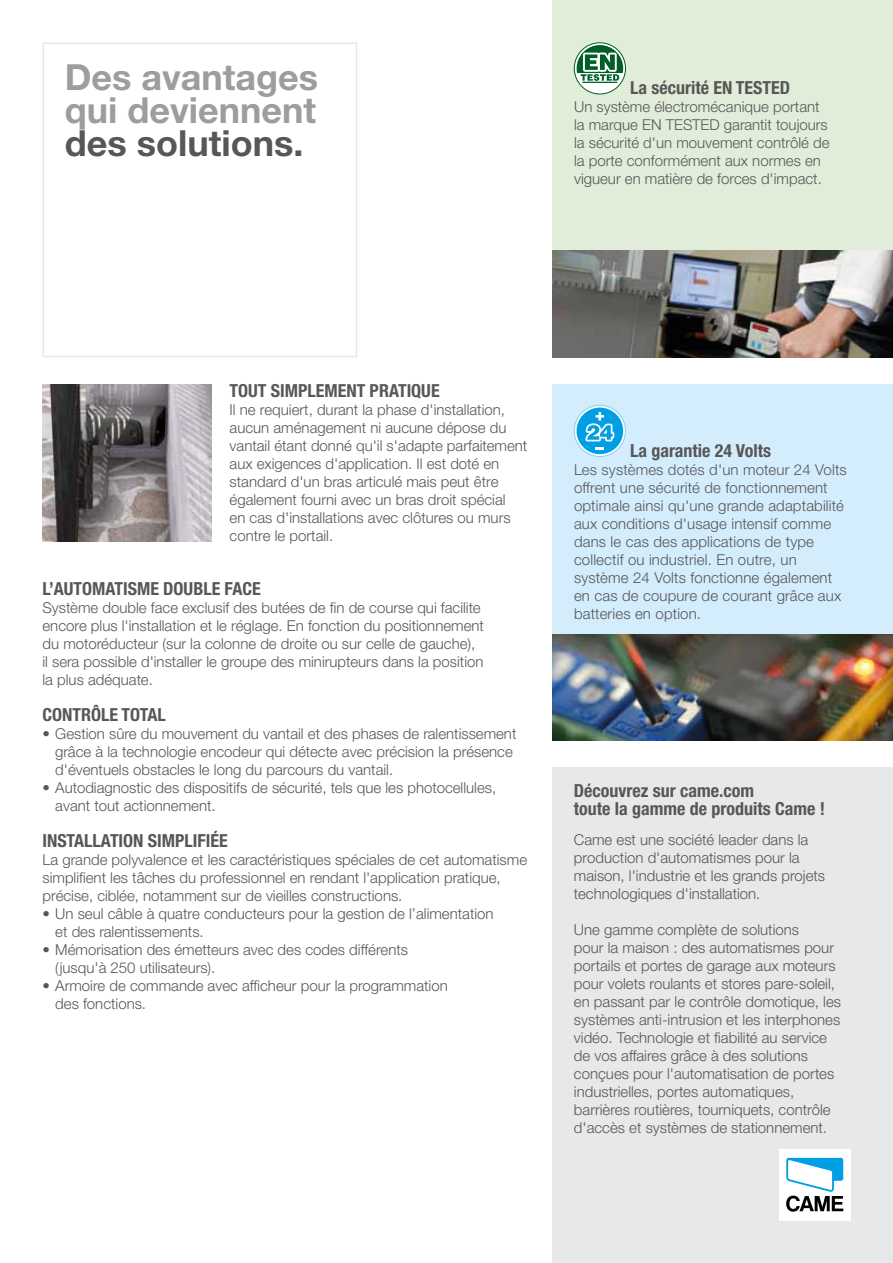
<style>
.page{position:relative;width:893px;height:1263px;background:#fff}
.page>*{position:absolute;margin:0;border:0;box-sizing:border-box;transform-origin:0 0}
.t1{font:700 36px/33px "Helvetica Neue LTW1 G";color:#9d9d9c}
.t2{font:700 36px "Helvetica Neue LTW1 G";color:#575756}
.t3{font:700 condensed 18px/18px "Helvetica Neue LTW1 G";color:#575756}
.t4{font:300 15px/18px "Helvetica Neue LTW1 G";color:#575756}
</style>
<div class="page">
<div style="left:43px;top:43px;width:314px;height:314px;border:2px solid #e6e8e9"></div>
<img style="left:43px;top:384px;width:169px;height:158px">
<div style="left:553px;top:767px;width:340px;height:496px;background:#e6e8e9"></div>
<div style="left:553px;top:384px;width:340px;height:251px;background:#d4edfc"></div>
<svg style="left:574px;top:405px;width:51px;height:51px"></svg>
<div style="left:574px;top:405px;width:52px;height:52px;border:1px solid #83d0f5;border-radius:50%"></div>
<div style="left:577px;top:408px;width:46px;height:46px;background:#009fe3;border-radius:50%"></div>
<svg style="left:582px;top:412px;width:34px;height:38px"></svg>
<img style="left:553px;top:635px;width:340px;height:106px">
<div style="left:553px;top:0;width:340px;height:251px;background:#e2edd9"></div>
<svg style="left:574px;top:43px;width:51px;height:51px"></svg>
<div style="left:574px;top:43px;width:52px;height:51px;border:1px solid #005f27;border-radius:50%"></div>
<svg style="left:577px;top:45px;width:46px;height:36px;background:#69a07f"></svg>
<hr style="left:582px;top:82px;width:35px;height:1px;background:#005f27">
<img style="left:553px;top:251px;width:340px;height:106px">
<div style="left:779px;top:1149px;width:71px;height:71px;background:#fff"></div>
<svg style="left:786px;top:1158px;width:57px;height:54px"></svg>
<h1 class="t1" style="left:65px;top:61px;width:255px">Des avantages qui deviennent</h1>
<h1 class="t2" style="left:65px;top:121px;width:240px">des solutions.</h1>
<p class="t3" style="left:630px;top:79px;width:162px">La sécurité EN TESTED</p>
<p class="t4" style="left:574px;top:98px;width:257px">Un système électromécanique portant la marque EN TESTED garantit toujours la sécurité d'un mouvement contrôlé de la porte conformément aux normes en vigueur en matière de forces d'impact.</p>
<p class="t3" style="left:230px;top:382px;width:212px">TOUT SIMPLEMENT PRATIQUE</p>
<p class="t4" style="left:230px;top:401px;width:299px">Il ne requiert, durant la phase d'installation, aucun aménagement ni aucune dépose du vantail étant donné qu'il s'adapte parfaitement aux exigences d'application. Il est doté en standard d'un bras articulé mais peut être également fourni avec un bras droit spécial<br>en cas d'installations avec clôtures ou murs contre le portail.</p>
<p class="t3" style="left:43px;top:580px;width:220px">L’AUTOMATISME DOUBLE FACE</p>
<p class="t4" style="left:43px;top:599px;width:443px">Système double face exclusif des butées de fin de course qui facilite encore plus l'installation et le réglage. En fonction du positionnement du motoréducteur (sur la colonne de droite ou sur celle de gauche), il sera possible d'installer le groupe des minirupteurs dans la position la plus adéquate.</p>
<p class="t3" style="left:43px;top:706px;width:125px">CONTRÔLE TOTAL</p>
<p class="t4" style="left:55px;top:725px;width:463px;text-indent:-13px">• Gestion sûre du mouvement du vantail et des phases de ralentissement grâce à la technologie encodeur qui détecte avec précision la présence d'éventuels obstacles le long du parcours du vantail.</p>
<p class="t4" style="left:55px;top:779px;width:442px;text-indent:-13px">• Autodiagnostic des dispositifs de sécurité, tels que les photocellules, avant tout actionnement.</p>
<p class="t3" style="left:43px;top:832px;width:187px">INSTALLATION SIMPLIFIÉE</p>
<p class="t4" style="left:43px;top:851px;width:486px">La grande polyvalence et les caractéristiques spéciales de cet automatisme simplifient les tâches du professionnel en rendant l'application pratique, précise, ciblée, notamment sur de vieilles constructions.</p>
<p class="t4" style="left:55px;top:905px;width:440px;text-indent:-13px">• Un seul câble à quatre conducteurs pour la gestion de l’alimentation et des ralentissements.</p>
<p class="t4" style="left:55px;top:941px;width:354px;text-indent:-13px">• Mémorisation des émetteurs avec des codes différents (jusqu'à 250 utilisateurs).</p>
<p class="t4" style="left:55px;top:977px;width:394px;text-indent:-13px">• Armoire de commande avec afficheur pour la programmation des fonctions.</p>
<p class="t3" style="left:630px;top:441px;width:143px">La garantie 24 Volts</p>
<p class="t4" style="left:574px;top:460px;width:274px">Les systèmes dotés d'un moteur 24 Volts offrent une sécurité de fonctionnement optimale ainsi qu'une grande adaptabilité aux conditions d'usage intensif comme dans le cas des applications de type collectif ou industriel. En outre, un système 24 Volts fonctionne également en cas de coupure de courant grâce aux batteries en option.</p>
<p class="t3" style="left:574px;top:782px;width:253px">Découvrez sur came.com<br>toute la gamme de produits Came !</p>
<p class="t4" style="left:574px;top:831px;width:253px">Came est une société leader dans la production d'automatismes pour la maison, l'industrie et les grands projets technologiques d'installation.</p>
<p class="t4" style="left:574px;top:921px;width:269px">Une gamme complète de solutions<br>pour la maison : des automatismes pour portails et portes de garage aux moteurs pour volets roulants et stores pare-soleil, en passant par le contrôle domotique, les systèmes anti-intrusion et les interphones vidéo. Technologie et fiabilité au service de vos affaires grâce à des solutions conçues pour l'automatisation de portes industrielles, portes automatiques, barrières routières, tourniquets, contrôle d'accès et systèmes de stationnement.</p>
</div>
